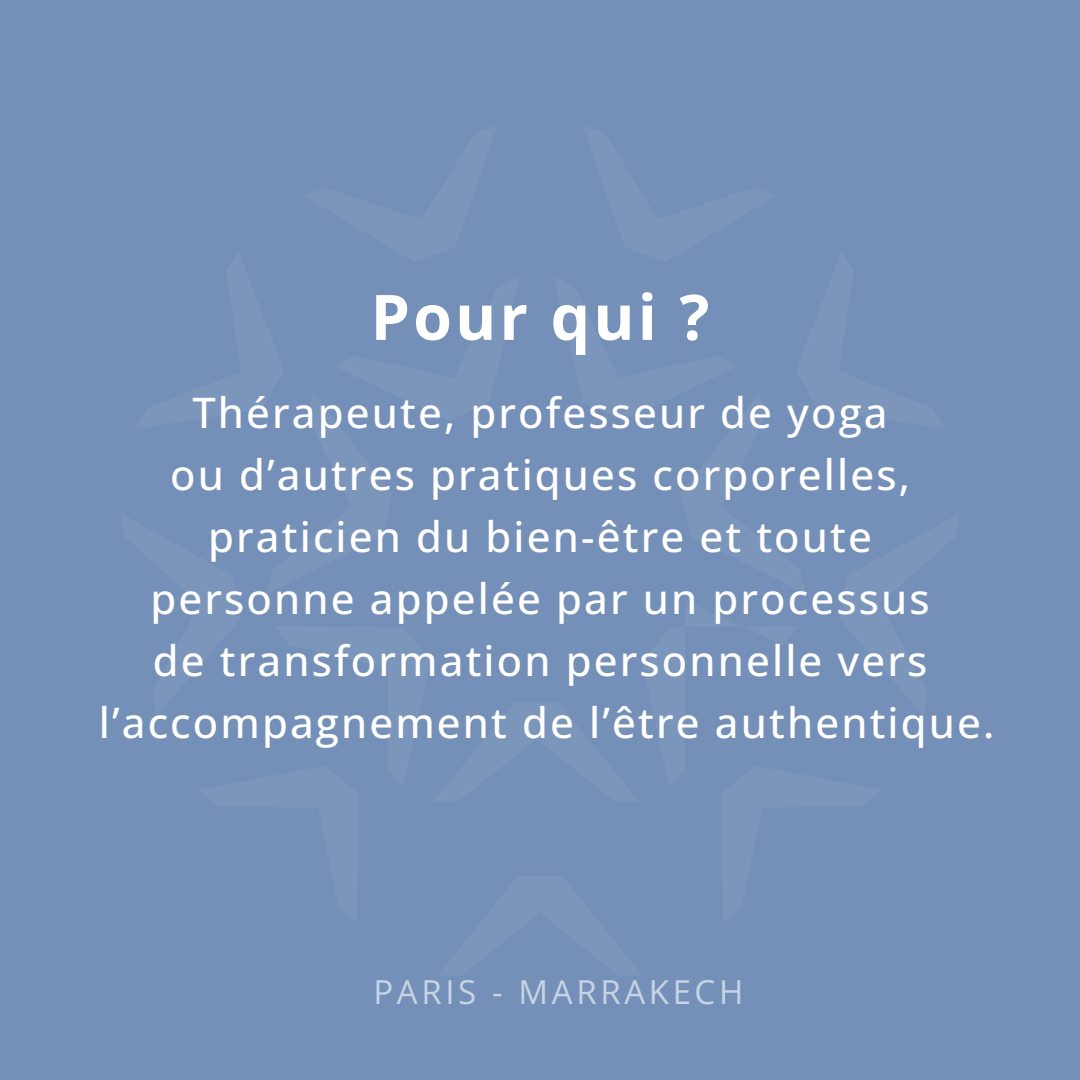
<style>
.page{position:relative;width:1080px;height:1080px;background:#7590b8}
.page>*{position:absolute;margin:0;border:0;box-sizing:border-box;transform-origin:0 0}
.t1{font:700 62.7px "Open Sans";letter-spacing:.05em;color:#fff}
.t2{font:500 42px/62px "Open Sans";letter-spacing:.05em;color:#fff;text-align:center}
.t3{font:33px "Open Sans";letter-spacing:.11em;color:#c7d4e5}
</style>
<div class="page">
<h1 class="t1" style="left:371px;top:273px;width:340px">Pour qui ?</h1>
<p class="t2" style="left:99px;top:381px;width:897px">Thérapeute, professeur de yoga<br>ou d’autres pratiques corporelles, praticien du bien-être et toute<br>personne appelée par un processus<br>de transformation personnelle vers l’accompagnement de l’être authentique.</p>
<p class="t3" style="left:373px;top:970px;width:371px">PARIS - MARRAKECH</p>
</div>
